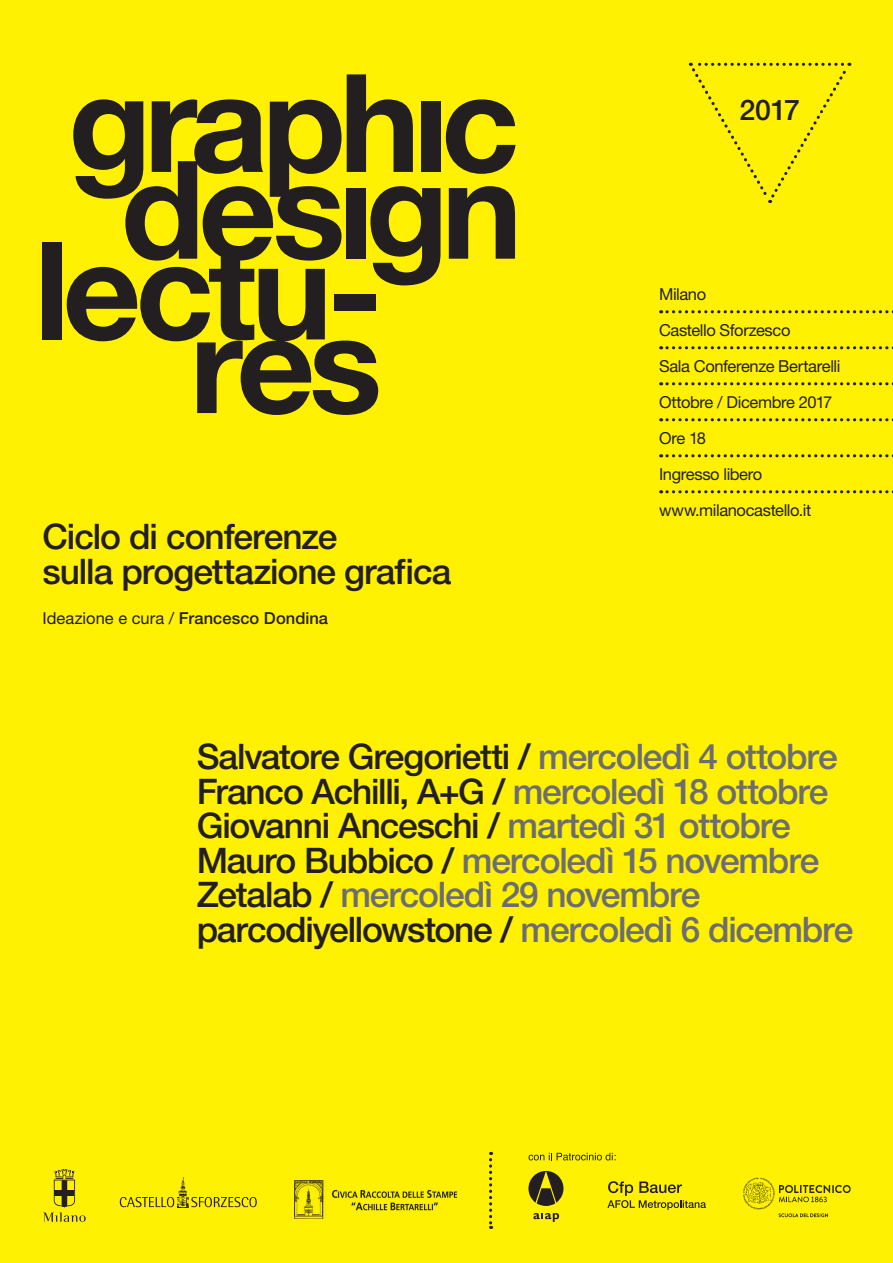
<style>
.page{position:relative;width:893px;height:1263px;background:#fff101}
.page>*{position:absolute;margin:0;border:0;box-sizing:border-box;transform-origin:0 0}
.t1{font:500 35.25px "Helvetica Neue LT Std";letter-spacing:-.03em;color:#231f20}
.t2{font:500 35.25px "Helvetica Neue LT Std";letter-spacing:-.035em;color:#6c6d70}
.t3{font:500 28.5px "Helvetica Neue LT Std";color:#231f20}
.t4{font:16.5px "Helvetica Neue LT Std";letter-spacing:-.025em;color:#231f20}
.t5{font:500 16.5px "Helvetica Neue LT Std";letter-spacing:.005em;color:#231f20}
.s1{font-weight:400}
.s2{color:#6c6d70}
.s3{color:#231f20}
</style>
<div class="page">
<img style="left:295px;top:1180px;width:163px;height:38px">
<svg style="left:120px;top:1197px;width:54px;height:10px"></svg>
<svg style="left:191px;top:1197px;width:66px;height:10px"></svg>
<img style="left:177px;top:1177px;width:11px;height:30px">
<img style="left:743px;top:1177px;width:108px;height:41px">
<svg style="left:528px;top:1153px;width:88px;height:7px"></svg>
<svg style="left:607px;top:1181px;width:99px;height:29px"></svg>
<svg style="left:43px;top:1169px;width:43px;height:53px"></svg>
<svg style="left:528px;top:1171px;width:35px;height:35px"></svg>
<svg style="left:533px;top:1213px;width:26px;height:9px"></svg>
<svg style="left:449px;top:186px;width:66px;height:73px"></svg>
<div style="left:43px;top:242px;width:19px;height:97px;background:#231f20"></div>
<svg style="left:446px;top:99px;width:69px;height:75px"></svg>
<svg style="left:67px;top:74px;width:373px;height:341px"></svg>
<svg style="left:689px;top:63px;width:163px;height:140px"></svg>
<svg style="left:489px;top:1152px;width:3px;height:77px"></svg>
<svg style="left:661px;top:310px;width:232px;height:3px"></svg>
<svg style="left:661px;top:346px;width:232px;height:3px"></svg>
<svg style="left:661px;top:382px;width:232px;height:3px"></svg>
<svg style="left:661px;top:418px;width:232px;height:3px"></svg>
<svg style="left:661px;top:454px;width:232px;height:3px"></svg>
<svg style="left:661px;top:490px;width:232px;height:3px"></svg>
<p class="t3" style="left:739px;top:93px;width:62px">2017</p>
<p class="t1" style="left:43px;top:516px;width:296px">Ciclo di conferenze</p>
<p class="t1" style="left:43px;top:550px;width:410px">sulla progettazione grafica</p>
<p class="t5" style="left:43px;top:608px;width:287px"><span class="s1">Ideazione e cura /</span> Francesco Dondina</p>
<p class="t4" style="left:659px;top:284px;width:49px">Milano</p>
<p class="t4" style="left:659px;top:320px;width:133px">Castello Sforzesco</p>
<p class="t4" style="left:659px;top:356px;width:183px">Sala Conferenze Bertarelli</p>
<p class="t4" style="left:659px;top:392px;width:175px">Ottobre / Dicembre 2017</p>
<p class="t4" style="left:659px;top:428px;width:48px">Ore 18</p>
<p class="t4" style="left:659px;top:464px;width:105px">Ingresso libero</p>
<p class="t4" style="left:659px;top:500px;width:154px">www.milanocastello.it</p>
<p class="t1" style="left:197px;top:736px;width:642px">Salvatore Gregorietti / <span class="s2">mercoledì 4 ottobre</span></p>
<p class="t1" style="left:197px;top:770px;width:633px">Franco Achilli, A+G / <span class="s2">mercoledì 18 ottobre</span></p>
<p class="t1" style="left:197px;top:805px;width:596px">Giovanni Anceschi / <span class="s2">martedì 31 ottobre</span></p>
<p class="t2" style="left:197px;top:839px;width:624px"><span class="s3">Mauro Bubbico /</span> mercoledì 15 novembre</p>
<p class="t2" style="left:197px;top:874px;width:505px"><span class="s3">Zetalab /</span> mercoledì 29 novembre</p>
<p class="t1" style="left:197px;top:908px;width:658px">parcodiyellowstone / <span class="s2">mercoledì 6 dicembre</span></p>
</div>
